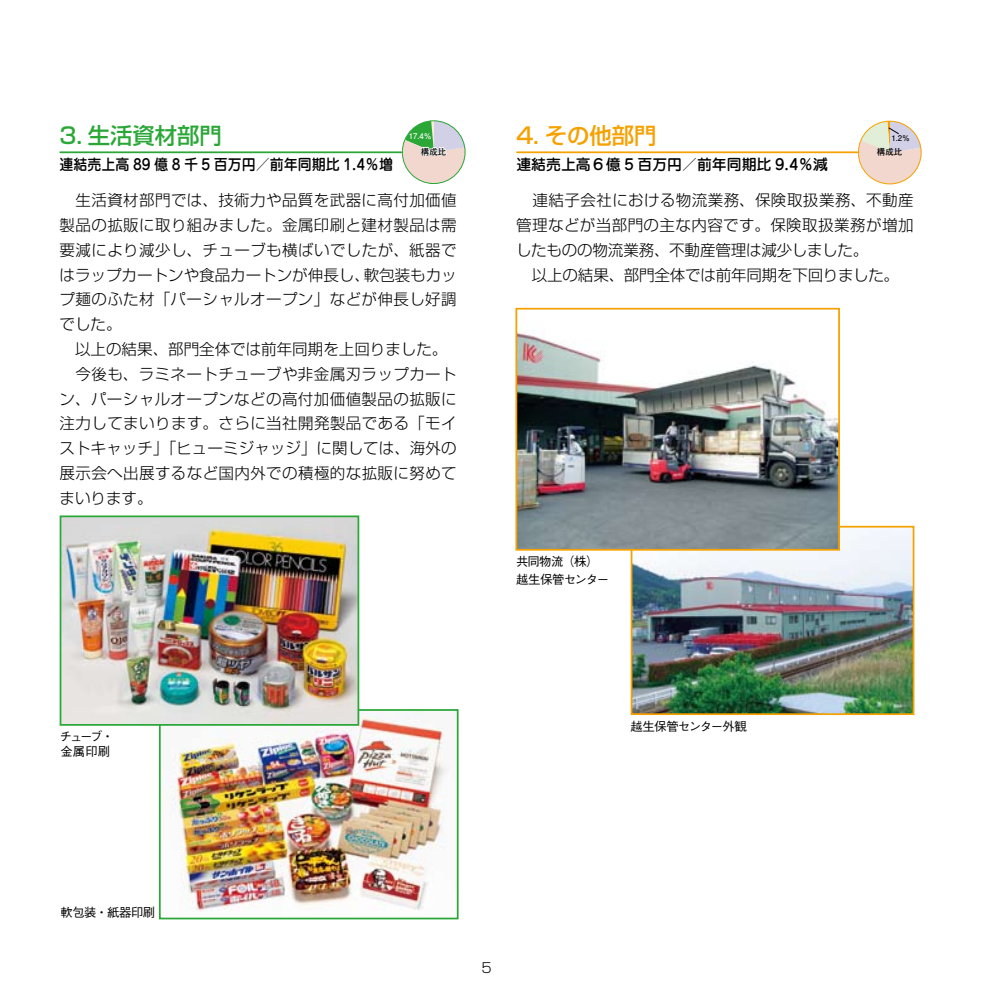
<style>
.page{position:relative;width:993px;height:993px;background:#fff}
.page>*{position:absolute;margin:0;border:0;box-sizing:border-box;transform-origin:0 0}
.t1{font:500 22.4px "Shin Go Pro";color:#2ba738}
.t2{font:500 22.4px "Shin Go Pro";color:#f5a100}
.t3{font:300 15.58px/24.8px "Shin Go Pro";letter-spacing:.025em;color:#000}
.t4{font:500 14.88px "Jun 34 Pro";color:#000;scale:.94 1}
.t5{font:500 14.88px "Jun 34 Pro";color:#000}
.t6{font:300 13.65px "Shin Go Pro";color:#000}
.t7{font:500 12.42px/14.9px "Gothic BBB Pro";letter-spacing:-.055em;color:#000}
.t8{font:8.58px "Futo Go B101 Pro Bold 90 pv RKSJ H";color:#000}
.t9{font:7.88px "Futo Go B101 Pro Bold 90 pv RKSJ H";color:#000}
.t10{font:7.88px "Futo Go B101 Pro Bold 90 pv RKSJ H";color:#fff}
</style>
<div class="page">
<hr style="left:60px;top:151px;width:396px;height:2px;background:#2ba738">
<hr style="left:516px;top:151px;width:397px;height:2px;background:#f5a100">
<svg style="left:402px;top:121px;width:63px;height:63px"></svg>
<svg style="left:857px;top:121px;width:64px;height:63px"></svg>
<img style="left:162px;top:711px;width:285px;height:200px">
<div style="left:159px;top:708px;width:299px;height:211px;border:2px solid #2ba738"></div>
<img style="left:63px;top:518px;width:293px;height:204px">
<div style="left:60px;top:515px;width:299px;height:210px;border:2px solid #2ba738"></div>
<img style="left:633px;top:528px;width:278px;height:183px">
<div style="left:630px;top:525px;width:284px;height:189px;border:2px solid #f5a100"></div>
<img style="left:518px;top:332px;width:318px;height:215px">
<div style="left:515px;top:308px;width:324px;height:242px;border:2px solid #f5a100"></div>
<h1 class="t1" style="left:60px;top:117px;width:164px">3. 生活資材部門</h1>
<h1 class="t2" style="left:516px;top:117px;width:141px">4. その他部門</h1>
<p class="t10" style="left:408px;top:129px;width:24px">17.4％</p>
<p class="t8" style="left:420px;top:144px;width:27px">構成比</p>
<p class="t4" style="left:60px;top:152px;width:356px">連結売上高 89 億 8 千 5 百万円／前年同期比 1.4％増</p>
<p class="t5" style="left:516px;top:152px;width:313px">連結売上高６億 5 百万円／前年同期比 9.4％減</p>
<p class="t9" style="left:891px;top:131px;width:20px">1.2％</p>
<p class="t8" style="left:876px;top:144px;width:27px">構成比</p>
<p class="t3" style="left:60px;top:186px;width:398px">　生活資材部門では、技術力や品質を武器に高付加価値製品の拡販に取り組みました。金属印刷と建材製品は需要減により減少し、チューブも横ばいでしたが、紙器ではラップカートンや食品カートンが伸長し、軟包装もカップ麺のふた材「パーシャルオープン」などが伸長し好調でした。<br>　以上の結果、部門全体では前年同期を上回りました。　今後も、ラミネートチューブや非金属刃ラップカートン、パーシャルオープンなどの高付加価値製品の拡販に注力してまいります。さらに当社開発製品である「モイストキャッチ」「ヒューミジャッジ」に関しては、海外の展示会へ出展するなど国内外での積極的な拡販に努めてまいります。</p>
<p class="t9" style="left:435px;top:248px;width:20px">1.2％</p>
<p class="t8" style="left:420px;top:261px;width:27px">構成比</p>
<p class="t7" style="left:60px;top:726px;width:56px">チューブ・金属印刷</p>
<p class="t3" style="left:516px;top:186px;width:399px">　連結子会社における物流業務、保険取扱業務、不動産管理などが当部門の主な内容です。保険取扱業務が増加したものの物流業務、不動産管理は減少しました。<br>　以上の結果、部門全体では前年同期を下回りました。</p>
<p class="t7" style="left:516px;top:551px;width:94px;line-height:17.3px">共同物流（株）越生保管センター</p>
<p class="t7" style="left:630px;top:716px;width:118px">越生保管センター外観</p>
<p class="t7" style="left:60px;top:903px;width:96px">軟包装・紙器印刷</p>
<p class="t6" style="left:481px;top:955px;width:12px">5</p>
</div>
